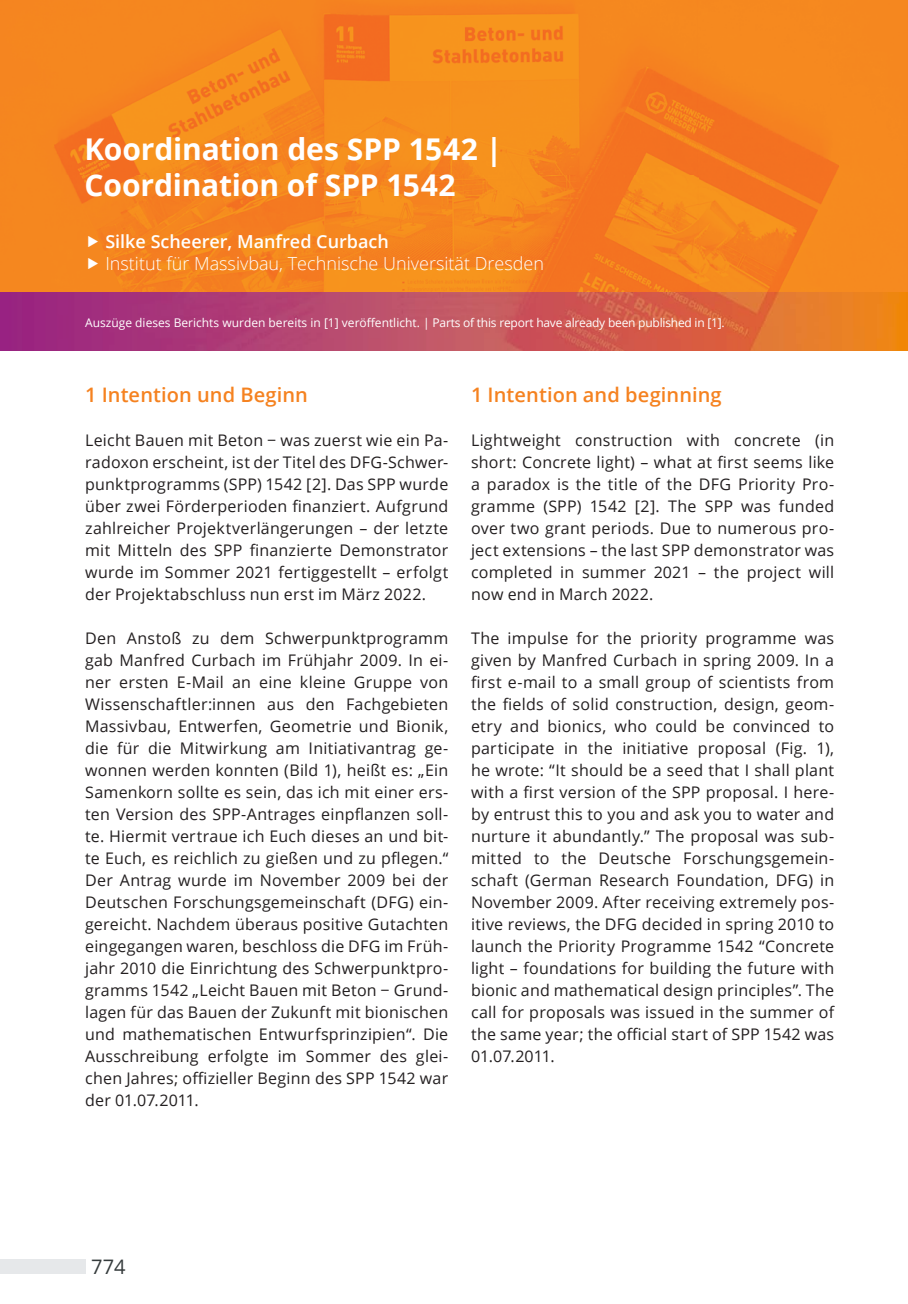
<style>
.page{position:relative;width:908px;height:1304px;background:#fff}
.page>*{position:absolute;margin:0;border:0;box-sizing:border-box;transform-origin:0 0}
.t1{font:700 30px/36px "Open Sans";letter-spacing:-.005em;color:#fff}
.t2{font:600 20px "Open Sans";letter-spacing:.005em;color:#f58220}
.t3{font:20px "Open Sans Regular 2";color:#353b3c}
.t4{font:300 18px "Open Sans";color:#fff}
.t5{font:600 18px "Open Sans";color:#fff}
.t6{font:16px/22px "Open Sans";letter-spacing:.015em;color:#231f20;text-align:justify}
.t7{font:16px "Open Sans Regular 2";letter-spacing:.015em;color:#231f20}
.t8{font:12px "Open Sans";color:#fff}
</style>
<div class="page">
<div style="left:0;top:1259px;width:86px;height:15px;background:#e6e8ea"></div>
<img style="left:0;top:0;width:907px;height:350px">
<svg style="left:0;top:350px;width:907px;height:1px"></svg>
<svg style="left:88px;top:236px;width:10px;height:11px"></svg>
<svg style="left:88px;top:258px;width:10px;height:11px"></svg>
<h1 class="t1" style="left:85px;top:130px;width:419px">Koordination des SPP 1542 |<br>Coordination of SPP 1542</h1>
<p class="t5" style="left:105px;top:229px;width:285px">Silke Scheerer, Manfred Curbach</p>
<p class="t4" style="left:105px;top:251px;width:440px">Institut für Massivbau, Technische Universität Dresden</p>
<p class="t8" style="left:85px;top:314px;width:641px">Auszüge dieses Berichts wurden bereits in [1] veröffentlicht. | Parts of this report have already been published in [1].</p>
<p class="t2" style="left:85px;top:381px;width:224px">1 Intention und Beginn</p>
<p class="t6" style="left:85px;top:429px;width:364px">Leicht Bauen mit Beton − was zuerst wie ein Pa&shy;radoxon erscheint, ist der Titel des DFG-Schwer&shy;punktprogramms (SPP) 1542 [2]. Das SPP wurde über zwei Förderperioden finanziert. Aufgrund zahlreicher Projektverlängerungen – der letzte mit Mitteln des SPP finanzierte Demonstrator wurde im Sommer 2021 fertiggestellt – erfolgt der Projektabschluss nun erst im März 2022.</p>
<p class="t6" style="left:85px;top:627px;width:364px">Den Anstoß zu dem Schwerpunktprogramm gab Manfred Curbach im Frühjahr 2009. In ei&shy;ner ersten E-Mail an eine kleine Gruppe von</p>
<p class="t7" style="left:85px;top:693px;width:364px">Wissenschaftler:innen aus den Fachgebieten</p>
<p class="t6" style="left:85px;top:715px;width:364px">Massivbau, Entwerfen, Geometrie und Bionik, die für die Mitwirkung am Initiativantrag ge&shy;wonnen werden konnten (Bild 1), heißt es: „Ein Samenkorn sollte es sein, das ich mit einer ers&shy;ten Version des SPP-Antrages einpflanzen soll&shy;te. Hiermit vertraue ich Euch dieses an und bit&shy;te Euch, es reichlich zu gießen und zu pflegen.“ Der Antrag wurde im November 2009 bei der Deutschen Forschungsgemeinschaft (DFG) ein&shy;gereicht. Nachdem überaus positive Gutachten eingegangen waren, beschloss die DFG im Früh&shy;jahr 2010 die Einrichtung des Schwerpunktpro&shy;gramms 1542 „Leicht Bauen mit Beton − Grund&shy;lagen für das Bauen der Zukunft mit bionischen und mathematischen Entwurfsprinzipien“. Die Ausschreibung erfolgte im Sommer des glei&shy;chen Jahres; offizieller Beginn des SPP 1542 war der 01.07.2011.</p>
<p class="t2" style="left:471px;top:381px;width:252px">1 Intention and beginning</p>
<p class="t7" style="left:471px;top:429px;width:364px">Lightweight construction with concrete (in</p>
<p class="t6" style="left:471px;top:451px;width:364px">short: Concrete light) – what at first seems like</p>
<p class="t7" style="left:471px;top:473px;width:364px">a paradox is the title of the DFG Priority Pro-</p>
<p class="t6" style="left:471px;top:495px;width:364px">gramme (SPP) 1542 [2]. The SPP was funded over two grant periods. Due to numerous pro&shy;ject extensions – the last SPP demonstrator was completed in summer 2021 – the project will now end in March 2022.</p>
<p class="t6" style="left:471px;top:627px;width:364px">The impulse for the priority programme was given by Manfred Curbach in spring 2009. In a first e-mail to a small group of scientists from the fields of solid construction, design, geom&shy;etry and bionics, who could be convinced to participate in the initiative proposal (Fig. 1), he wrote: “It should be a seed that I shall plant with a first version of the SPP proposal. I here&shy;by entrust this to you and ask you to water and nurture it abundantly.” The proposal was sub&shy;mitted to the Deutsche Forschungsgemein&shy;schaft (German Research Foundation, DFG) in November 2009. After receiving extremely pos&shy;itive reviews, the DFG decided in spring 2010 to launch the Priority Programme 1542 “Concrete</p>
<p class="t7" style="left:471px;top:957px;width:364px">light – foundations for building the future with</p>
<p class="t6" style="left:471px;top:979px;width:364px">bionic and mathematical design principles”. The call for proposals was issued in the summer of the same year; the official start of SPP 1542 was 01.07.2011.</p>
<p class="t3" style="left:91px;top:1253px;width:36px">774</p>
</div>
